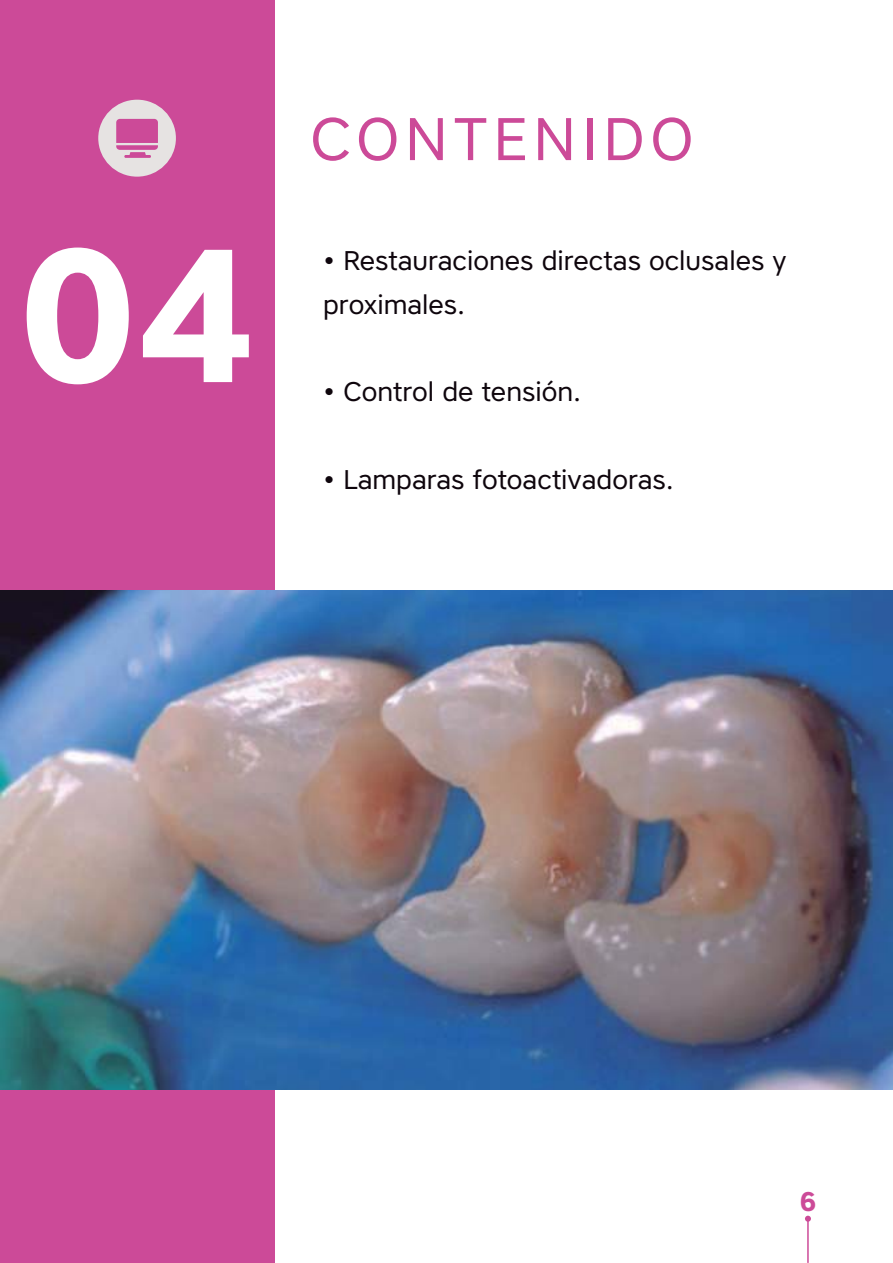
<style>
.page{position:relative;width:893px;height:1263px;background:#fff}
.page>*{position:absolute;margin:0;border:0;box-sizing:border-box;transform-origin:0 0}
.t1{font:700 189px "Core Sans A65";color:#fff}
.t2{font:60px "Core Sans A45";letter-spacing:.1em;color:#cc4a98}
.t3{font:27px/43.8px "Core Sans A45";color:#0e050c}
.t4{font:700 27px "Core Sans A65";color:#cc4b98}
</style>
<div class="page">
<hr style="left:807px;top:1219px;width:2px;height:44px;background:#cc4b98">
<svg style="left:805px;top:1216px;width:6px;height:6px"></svg>
<div style="left:0;top:0;width:274px;height:1263px;background:#cc4a98"></div>
<img style="left:0;top:591px;width:893px;height:498px">
<div style="left:98px;top:100px;width:78px;height:77px;background:#e6e3e2;border-radius:50%"></div>
<hr style="left:124px;top:155px;width:27px;height:3px;background:#cc4a98">
<svg style="left:116px;top:119px;width:42px;height:31px"></svg>
<h1 class="t1" style="left:18px;top:206px;width:239px">04</h1>
<h2 class="t2" style="left:310px;top:117px;width:384px">CONTENIDO</h2>
<p class="t3" style="left:323px;top:241px;width:465px">• Restauraciones directas oclusales y proximales.</p>
<p class="t3" style="left:323px;top:373px;width:260px">• Control de tensión.</p>
<p class="t3" style="left:323px;top:461px;width:352px">• Lamparas fotoactivadoras.</p>
<p class="t4" style="left:799px;top:1186px;width:18px">6</p>
</div>
